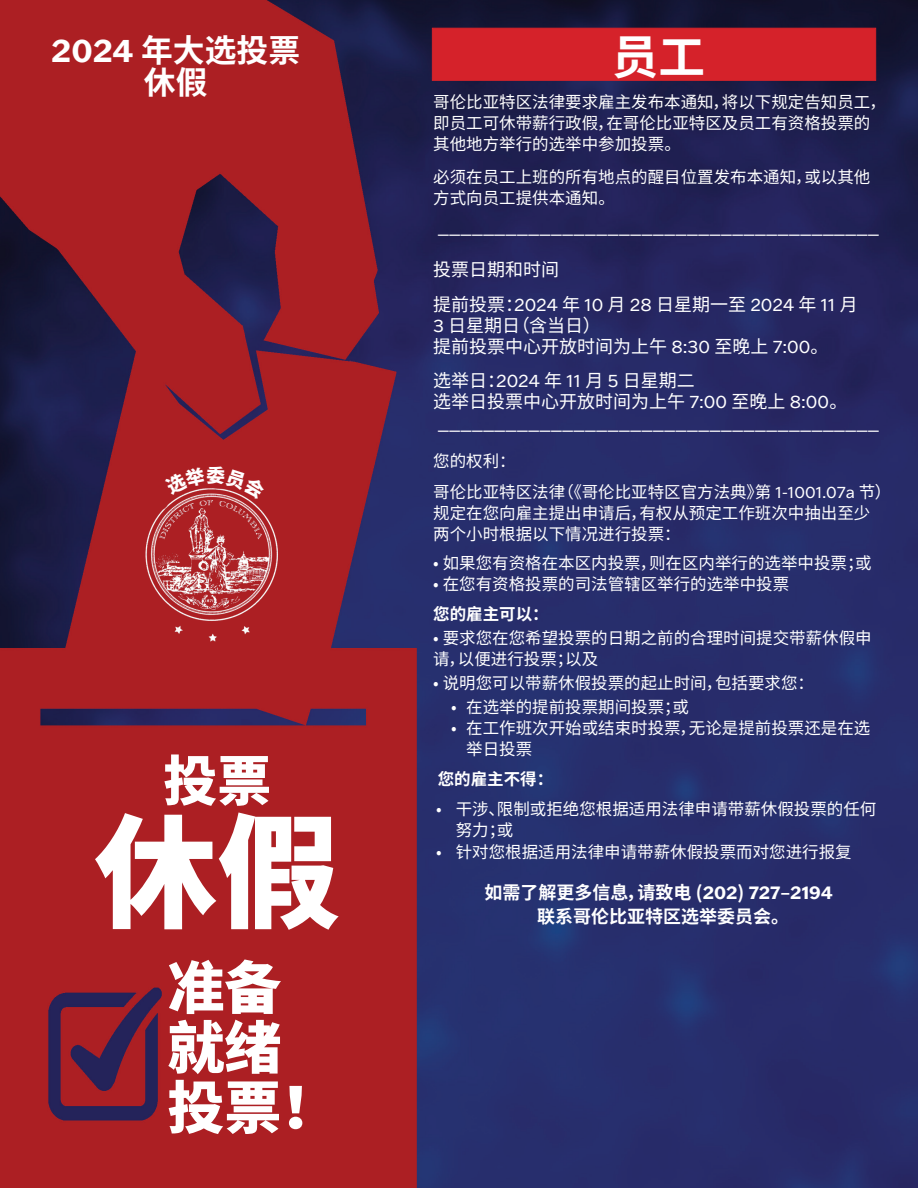
<style>
.page{position:relative;width:918px;height:1188px;background:#fff}
.page>*{position:absolute;margin:0;border:0;box-sizing:border-box;transform-origin:0 0}
.t1{font:900 123px "Noto Sans CJ Ksc";color:#fff}
.t2{font:900 57px/60px "Noto Sans CJ Ksc";color:#fff}
.t3{font:900 54px "Noto Sans CJ Ksc";color:#fff}
.t4{font:700 46.65px "Noto Sans CJ Ksc";color:#fff}
.t5{font:700 31.8px/32px "Noto Sans CJ Ksc";color:#fff;text-align:center}
.t6{font:20.25px "Noto Sans CJ Ksc";color:#fff}
.t7{font:18px/21px "Noto Sans CJ Ksc";color:#fff}
.t8{font:700 18px/24px "Noto Sans CJ Ksc";color:#fff;text-align:center}
.t9{font:16.5px/21px "Noto Sans CJ Ksc";color:#fff}
.t10{font:700 16.5px "Noto Sans CJ Ksc";color:#fff}
.s1{font-family:"Franklin Gothic ATF"}
</style>
<div class="page">
<img style="left:1px;top:1px;width:917px;height:1187px">
<div style="left:432px;top:28px;width:444px;height:52px;background:#d5222a;border:1px solid #d5222a"></div>
<img style="left:120px;top:463px;width:185px;height:188px">
<div style="left:31px;top:762px;width:361px;height:178px;background:#ac1f23"></div>
<div style="left:162px;top:974px;width:247px;height:174px;background:#ac1f23"></div>
<svg style="left:164px;top:466px;width:103px;height:34px;background:#b02b2f"></svg>
<h3 class="t5" style="left:51px;top:35px;width:250px"><span class="s1">2024</span> 年大选投票休假</h3>
<h3 class="t4" style="left:612px;top:30px;width:95px">员工</h3>
<p class="t9" style="left:433px;top:92px;width:454px">哥伦比亚特区法律要求雇主发布本通知，将以下规定告知员工，即员工可休带薪行政假，在哥伦比亚特区及员工有资格投票的其他地方举行的选举中参加投票。</p>
<p class="t9" style="left:433px;top:167px;width:439px">必须在员工上班的所有地点的醒目位置发布本通知，或以其他方式向员工提供本通知。</p>
<p class="t6" style="left:438px;top:214px;width:443px">_______________________________________</p>
<p class="t7" style="left:433px;top:253px;width:426px;line-height:34.5px">投票日期和时间<br>提前投票：<span class="s1">2024</span> 年 <span class="s1">10</span> 月 <span class="s1">28</span> 日星期一至 <span class="s1">2024</span> 年 <span class="s1">11</span> 月</p>
<p class="t7" style="left:433px;top:315px;width:397px"><span class="s1">3</span> 日星期日（含当日）<br>提前投票中心开放时间为上午 <span class="s1">8:30</span> 至晚上 <span class="s1">7:00</span>。</p>
<p class="t7" style="left:433px;top:371px;width:416px">选举日：<span class="s1">2024</span> 年 <span class="s1">11</span> 月 <span class="s1">5</span> 日星期二<br>选举日投票中心开放时间为上午 <span class="s1">7:00</span> 至晚上 <span class="s1">8:00</span>。</p>
<p class="t6" style="left:438px;top:410px;width:443px">_______________________________________</p>
<p class="t9" style="left:433px;top:445px;width:460px;line-height:31.5px">您的权利：<br>哥伦比亚特区法律（《哥伦比亚特区官方法典》第 <span class="s1">1</span>-<span class="s1">1001.07a</span> 节）</p>
<p class="t9" style="left:433px;top:503px;width:439px">规定在您向雇主提出申请后，有权从预定工作班次中抽出至少两个小时根据以下情况进行投票：</p>
<p class="t9" style="left:433px;top:553px;width:440px">• 如果您有资格在本区内投票，则在区内举行的选举中投票；或</p>
<p class="t9" style="left:433px;top:574px;width:358px">• 在您有资格投票的司法管辖区举行的选举中投票</p>
<p class="t10" style="left:433px;top:604px;width:117px">您的雇主可以：</p>
<p class="t9" style="left:433px;top:628px;width:440px">• 要求您在您希望投票的日期之前的合理时间提交带薪休假申请，以便进行投票；以及</p>
<p class="t9" style="left:433px;top:673px;width:382px">• 说明您可以带薪休假投票的起止时间，包括要求您：</p>
<p class="t9" style="left:451px;top:697px;width:239px">• 在选举的提前投票期间投票；或</p>
<p class="t9" style="left:466px;top:718px;width:406px;text-indent:-15px">• 在工作班次开始或结束时投票，无论是提前投票还是在选举日投票</p>
<p class="t10" style="left:438px;top:770px;width:117px">您的雇主不得：</p>
<p class="t9" style="left:456px;top:799px;width:422px;text-indent:-20px">• 干涉、限制或拒绝您根据适用法律申请带薪休假投票的任何努力；或</p>
<p class="t9" style="left:436px;top:842px;width:417px">• 针对您根据适用法律申请带薪休假投票而对您进行报复</p>
<p class="t8" style="left:485px;top:881px;width:350px">如需了解更多信息，请致电 (<span class="s1">202</span>) <span class="s1">727</span>–<span class="s1">2194</span>联系哥伦比亚特区选举委员会。</p>
<h3 class="t3" style="left:163px;top:750px;width:109px">投票</h3>
<h1 class="t1" style="left:94px;top:803px;width:247px">休假</h1>
<h2 class="t2" style="left:167px;top:959px;width:173px">准备就绪投票！</h2>
</div>
